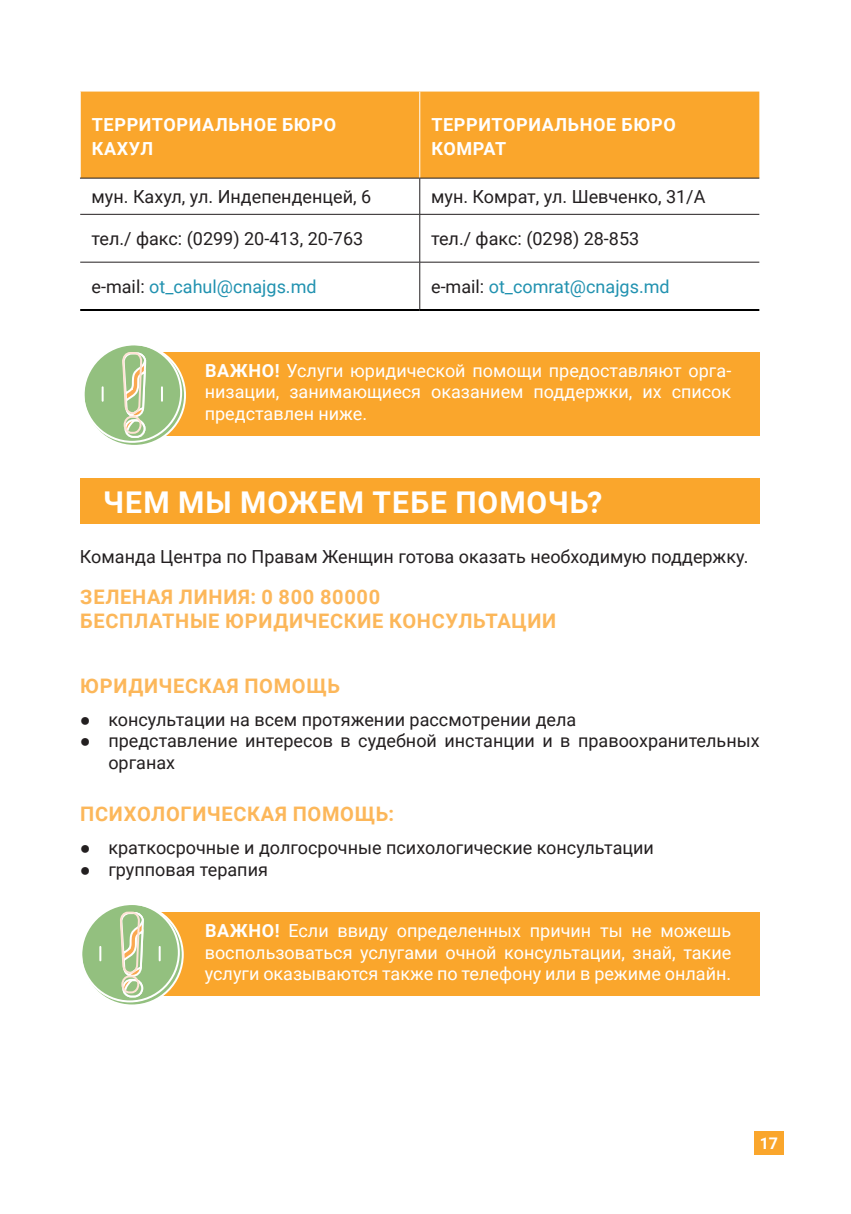
<style>
.page{position:relative;width:851px;height:1214px;background:#fff}
.page>*{position:absolute;margin:0;border:0;box-sizing:border-box;transform-origin:0 0}
.capitol-title-big{font:700 30px "Roboto";letter-spacing:.035em;color:#fff}
.yellow-left-text{font:700 20px "Roboto";letter-spacing:.035em;color:#fcb75a}
.t1{font:18px/21.6px "Roboto";color:#231f20}
.important{font:18px/21.6px "Roboto";color:#fff;text-align:justify}
.t2{font:18px "Roboto";color:#2192b0}
.white-center-text{font:700 18px/24px "Roboto";letter-spacing:.035em;color:#fff}
.t3{font:700 16px "Roboto";color:#fff}
.s1{color:#231f20}
.s2{font-weight:700}
.s3{font-family:"Arial"}
</style>
<div class="page">
<div style="left:754px;top:1130px;width:29px;height:24px;background:#faa62c"></div>
<div style="left:131px;top:352px;width:628px;height:83px;background:#faa62c"></div>
<div style="left:80px;top:478px;width:679px;height:46px;background:#faa62c"></div>
<div style="left:131px;top:912px;width:628px;height:84px;background:#faa62c"></div>
<div style="left:81px;top:92px;width:678px;height:86px;background:#faa62c"></div>
<hr style="left:80px;top:309px;width:339px;height:2px;background:#000">
<hr style="left:419px;top:309px;width:340px;height:2px;background:#000">
<hr style="left:419px;top:92px;width:1px;height:86px;background:#fff">
<hr style="left:80px;top:178px;width:339px;height:1px;background:#231f20">
<hr style="left:419px;top:178px;width:340px;height:1px;background:#231f20">
<hr style="left:419px;top:178px;width:1px;height:36px;background:#231f20">
<hr style="left:80px;top:214px;width:339px;height:1px;background:#231f20">
<hr style="left:419px;top:214px;width:340px;height:1px;background:#231f20">
<hr style="left:419px;top:214px;width:1px;height:48px;background:#231f20">
<hr style="left:80px;top:262px;width:339px;height:1px;background:#231f20">
<hr style="left:419px;top:262px;width:340px;height:1px;background:#231f20">
<hr style="left:419px;top:262px;width:1px;height:47px;background:#231f20">
<div style="left:84px;top:344px;width:101px;height:102px;background:#93c07f;border-radius:50%"></div>
<div style="left:82px;top:343px;width:100px;height:100px;border:2px solid #fff;border-radius:50%"></div>
<svg style="left:121px;top:343px;width:26px;height:96px"></svg>
<svg style="left:102px;top:387px;width:2px;height:14px"></svg>
<svg style="left:161px;top:387px;width:2px;height:14px"></svg>
<div style="left:81px;top:903px;width:102px;height:102px;background:#93c07f;border-radius:50%"></div>
<div style="left:80px;top:902px;width:100px;height:100px;border:2px solid #fff;border-radius:50%"></div>
<svg style="left:119px;top:902px;width:26px;height:96px"></svg>
<svg style="left:99px;top:946px;width:2px;height:14px"></svg>
<svg style="left:159px;top:946px;width:2px;height:14px"></svg>
<p class="white-center-text" style="left:92px;top:112px;width:246px">ТЕРРИТОРИАЛЬНОЕ БЮРО</p>
<p class="white-center-text" style="left:92px;top:136px;width:63px">КАХУЛ</p>
<p class="white-center-text" style="left:431px;top:112px;width:246px">ТЕРРИТОРИАЛЬНОЕ БЮРО<br>КОМРАТ</p>
<p class="t1" style="left:91px;top:185px;width:281px">мун. Кахул, ул. Индепенденцей, 6</p>
<p class="t1" style="left:431px;top:185px;width:276px">мун. Комрат, ул. Шевченко, 31/A</p>
<p class="t1" style="left:91px;top:227px;width:273px">тел./ факс: (0299) 20-413, 20-763</p>
<p class="t1" style="left:431px;top:227px;width:210px">тел./ факс: (0298) 28-853</p>
<p class="t2" style="left:91px;top:274px;width:226px"><span class="s1">e-mail:</span> ot_cahul@cnajgs.md</p>
<p class="t2" style="left:431px;top:274px;width:240px"><span class="s1">e-mail:</span> ot_comrat@cnajgs.md</p>
<p class="important" style="left:205px;top:359px;width:528px"><span class="s2">ВАЖНО!</span> Услуги юридической помощи предоставляют орга&shy;низации, занимающиеся оказанием поддержки, их список представлен ниже.</p>
<p class="capitol-title-big" style="left:103px;top:481px;width:500px">ЧЕМ МЫ МОЖЕМ ТЕБЕ ПОМОЧЬ?</p>
<p class="t1" style="left:80px;top:544px;width:669px">Команда Центра по Правам Женщин готова оказать необходимую поддержку.</p>
<p class="yellow-left-text" style="left:80px;top:582px;width:301px">ЗЕЛЕНАЯ ЛИНИЯ: 0 800 80000</p>
<p class="yellow-left-text" style="left:80px;top:606px;width:477px">БЕСПЛАТНЫЕ ЮРИДИЧЕСКИЕ КОНСУЛЬТАЦИИ</p>
<p class="yellow-left-text" style="left:80px;top:671px;width:261px">ЮРИДИЧЕСКАЯ ПОМОЩЬ</p>
<p class="t1" style="left:80px;top:707px;width:498px"><span class="s3">●</span> консультации на всем протяжении рассмотрении дела</p>
<p class="t1" style="left:108px;top:729px;width:652px;text-indent:-28px"><span class="s3">●</span> представление интересов в судебной инстанции и в правоохранительных органах</p>
<p class="yellow-left-text" style="left:80px;top:800px;width:315px">ПСИХОЛОГИЧЕСКАЯ ПОМОЩЬ:</p>
<p class="t1" style="left:80px;top:836px;width:575px"><span class="s3">●</span> краткосрочные и долгосрочные психологические консультации</p>
<p class="t1" style="left:80px;top:857px;width:189px"><span class="s3">●</span> групповая терапия</p>
<p class="important" style="left:205px;top:919px;width:528px"><span class="s2">ВАЖНО!</span> Если ввиду определенных причин ты не можешь воспользоваться услугами очной консультации, знай, такие услуги оказываются также по телефону или в режиме онлайн.</p>
<p class="t3" style="left:759px;top:1131px;width:20px">17</p>
</div>
